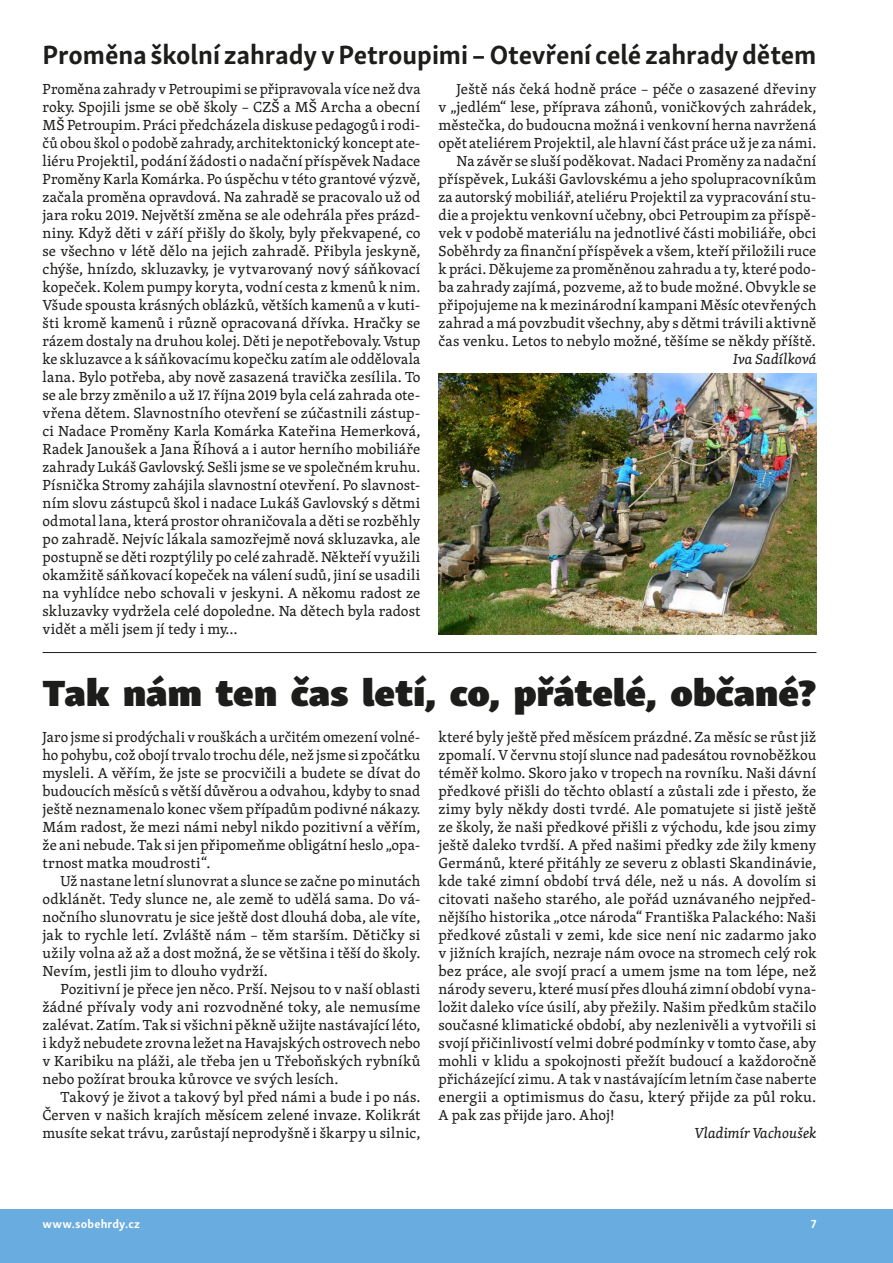
<style>
.page{position:relative;width:893px;height:1263px;background:#fff}
.page>*{position:absolute;margin:0;border:0;box-sizing:border-box;transform-origin:0 0}
.t1{font:37.5px "Skolar Sans Latn Bl";letter-spacing:-.005em;color:#1d1d1b}
.t2{font:700 27px "Skolar Sans Latn";color:#1d1d1b}
.t3{font:15px/18px "Skolar Latin";letter-spacing:.005em;color:#1d1d1b;text-align:justify}
.t4{font:italic 15px "Skolar Latin";color:#1d1d1b}
.t5{font:700 12px "Skolar Sans Latn";letter-spacing:.015em;color:#fff}
</style>
<div class="page">
<div style="left:0;top:1210px;width:893px;height:53px;background:#69acdf"></div>
<img style="left:438px;top:373px;width:378px;height:261px">
<hr style="left:43px;top:652px;width:773px;height:1px;background:#1d1d1b">
<h2 class="t2" style="left:43px;top:33px;width:775px">Proměna školní zahrady v Petroupimi – Otevření celé zahrady dětem</h2>
<p class="t3" style="left:43px;top:80px;width:379px">Proměna zahrady v Petroupimi se připravovala více než dva roky. Spojili jsme se obě školy – CZŠ a MŠ Archa a obecní MŠ Petroupim. Práci předcházela diskuse pedagogů i rodi&shy;čů obou škol o podobě zahrady, architektonický koncept ate&shy;liéru Projektil, podání žádosti o nadační příspěvek Nadace Proměny Karla Komárka. Po úspěchu v této grantové výzvě, začala proměna opravdová. Na zahradě se pracovalo už od jara roku 2019. Největší změna se ale odehrála přes prázd&shy;niny. Když děti v září přišly do školy, byly překvapené, co se všechno v létě dělo na jejich zahradě. Přibyla jeskyně, chýše, hnízdo, skluzavky, je vytvarovaný nový sáňkovací kopeček. Kolem pumpy koryta, vodní cesta z kmenů k nim.<br>Všude spousta krásných oblázků, větších kamenů a v kuti&shy;šti kromě kamenů i různě opracovaná dřívka. Hračky se rázem dostaly na druhou kolej. Děti je nepotřebovaly. Vstup ke skluzavce a k sáňkovacímu kopečku zatím ale oddělovala lana. Bylo potřeba, aby nově zasazená travička zesílila. To se ale brzy změnilo a už 17. října 2019 byla celá zahrada ote&shy;vřena dětem. Slavnostního otevření se zúčastnili zástup&shy;ci Nadace Proměny Karla Komárka Kateřina Hemerková, Radek Janoušek a Jana Říhová a i autor herního mobiliáře zahrady Lukáš Gavlovský. Sešli jsme se ve společném kruhu.<br>Písnička Stromy zahájila slavnostní otevření. Po slavnost&shy;ním slovu zástupců škol i nadace Lukáš Gavlovský s dětmi odmotal lana, která prostor ohraničovala a děti se rozběhly po zahradě. Nejvíc lákala samozřejmě nová skluzavka, ale postupně se děti rozptýlily po celé zahradě. Někteří využili okamžitě sáňkovací kopeček na válení sudů, jiní se usadili na vyhlídce nebo schovali v jeskyni. A někomu radost ze skluzavky vydržela celé dopoledne. Na dětech byla radost vidět a měli jsem jí tedy i my…</p>
<p class="t3" style="left:438px;top:80px;width:379px;text-align:right">Ještě nás čeká hodně práce – péče o zasazené dřeviny<br>v „jedlém“ lese, příprava záhonů, voničkových zahrádek, městečka, do budoucna možná i venkovní herna navržená opět ateliérem Projektil, ale hlavní část práce už je za námi.<br>Na závěr se sluší poděkovat. Nadaci Proměny za nadační příspěvek, Lukáši Gavlovskému a jeho spolupracovníkům za autorský mobiliář, ateliéru Projektil za vypracování stu&shy;die a projektu venkovní učebny, obci Petroupim za příspě&shy;vek v podobě materiálu na jednotlivé části mobiliáře, obci Soběhrdy za finanční příspěvek a všem, kteří přiložili ruce k práci. Děkujeme za proměněnou zahradu a ty, které podo&shy;ba zahrady zajímá, pozveme, až to bude možné. Obvykle se připojujeme na k mezinárodní kampani Měsíc otevřených zahrad a má povzbudit všechny, aby s dětmi trávili aktivně čas venku. Letos to nebylo možné, těšíme se někdy příště.</p>
<p class="t4" style="left:733px;top:348px;width:85px">Iva Sadílková</p>
<h1 class="t1" style="left:43px;top:659px;width:775px">Tak nám ten čas letí, co, přátelé, občané?</h1>
<p class="t3" style="left:43px;top:728px;width:379px">Jaro jsme si prodýchali v rouškách a určitém omezení volné&shy;ho pohybu, což obojí trvalo trochu déle, než jsme si zpočátku mysleli. A věřím, že jste se procvičili a budete se dívat do budoucích měsíců s větší důvěrou a odvahou, kdyby to snad ještě neznamenalo konec všem případům podivné nákazy.<br>Mám radost, že mezi námi nebyl nikdo pozitivní a věřím, že ani nebude. Tak si jen připomeňme obligátní heslo „opa&shy;trnost matka moudrosti“.</p>
<p class="t3" style="left:43px;top:872px;width:379px;text-indent:18px">Už nastane letní slunovrat a slunce se začne po minutách odklánět. Tedy slunce ne, ale země to udělá sama. Do vá&shy;nočního slunovratu je sice ještě dost dlouhá doba, ale víte, jak to rychle letí. Zvláště nám – těm starším. Dětičky si užily volna až až a dost možná, že se většina i těší do školy.<br>Nevím, jestli jim to dlouho vydrží.</p>
<p class="t3" style="left:43px;top:980px;width:379px;text-indent:18px">Pozitivní je přece jen něco. Prší. Nejsou to v naší oblasti žádné přívaly vody ani rozvodněné toky, ale nemusíme zalévat. Zatím. Tak si všichni pěkně užijte nastávající léto, i když nebudete zrovna ležet na Havajských ostrovech nebo v Karibiku na pláži, ale třeba jen u Třeboňských rybníků nebo požírat brouka kůrovce ve svých lesích.</p>
<p class="t3" style="left:43px;top:1088px;width:379px;text-indent:18px">Takový je život a takový byl před námi a bude i po nás.<br>Červen v našich krajích měsícem zelené invaze. Kolikrát musíte sekat trávu, zarůstají neprodyšně i škarpy u silnic,</p>
<p class="t3" style="left:438px;top:728px;width:379px">které byly ještě před měsícem prázdné. Za měsíc se růst již zpomalí. V červnu stojí slunce nad padesátou rovnoběžkou téměř kolmo. Skoro jako v tropech na rovníku. Naši dávní předkové přišli do těchto oblastí a zůstali zde i přesto, že zimy byly někdy dosti tvrdé. Ale pomatujete si jistě ještě ze školy, že naši předkové přišli z východu, kde jsou zimy ještě daleko tvrdší. A před našimi předky zde žily kmeny Germánů, které přitáhly ze severu z oblasti Skandinávie, kde také zimní období trvá déle, než u nás. A dovolím si citovati našeho starého, ale pořád uznávaného nejpřed&shy;nějšího historika „otce národa“ Františka Palackého: Naši předkové zůstali v zemi, kde sice není nic zadarmo jako v jižních krajích, nezraje nám ovoce na stromech celý rok bez práce, ale svojí prací a umem jsme na tom lépe, než národy severu, které musí přes dlouhá zimní období vyna&shy;ložit daleko více úsilí, aby přežily. Našim předkům stačilo současné klimatické období, aby nezlenivěli a vytvořili si svojí přičinlivostí velmi dobré podmínky v tomto čase, aby mohli v klidu a spokojnosti přežít budoucí a každoročně přicházející zimu. A tak v nastávajícím letním čase naberte energii a optimismus do času, který přijde za půl roku.<br>A pak zas přijde jaro. Ahoj!</p>
<p class="t4" style="left:695px;top:1122px;width:123px">Vladimír Vachoušek</p>
<p class="t5" style="left:43px;top:1214px;width:99px">www.sobehrdy.cz</p>
<p class="t5" style="left:811px;top:1214px;width:7px">7</p>
</div>
